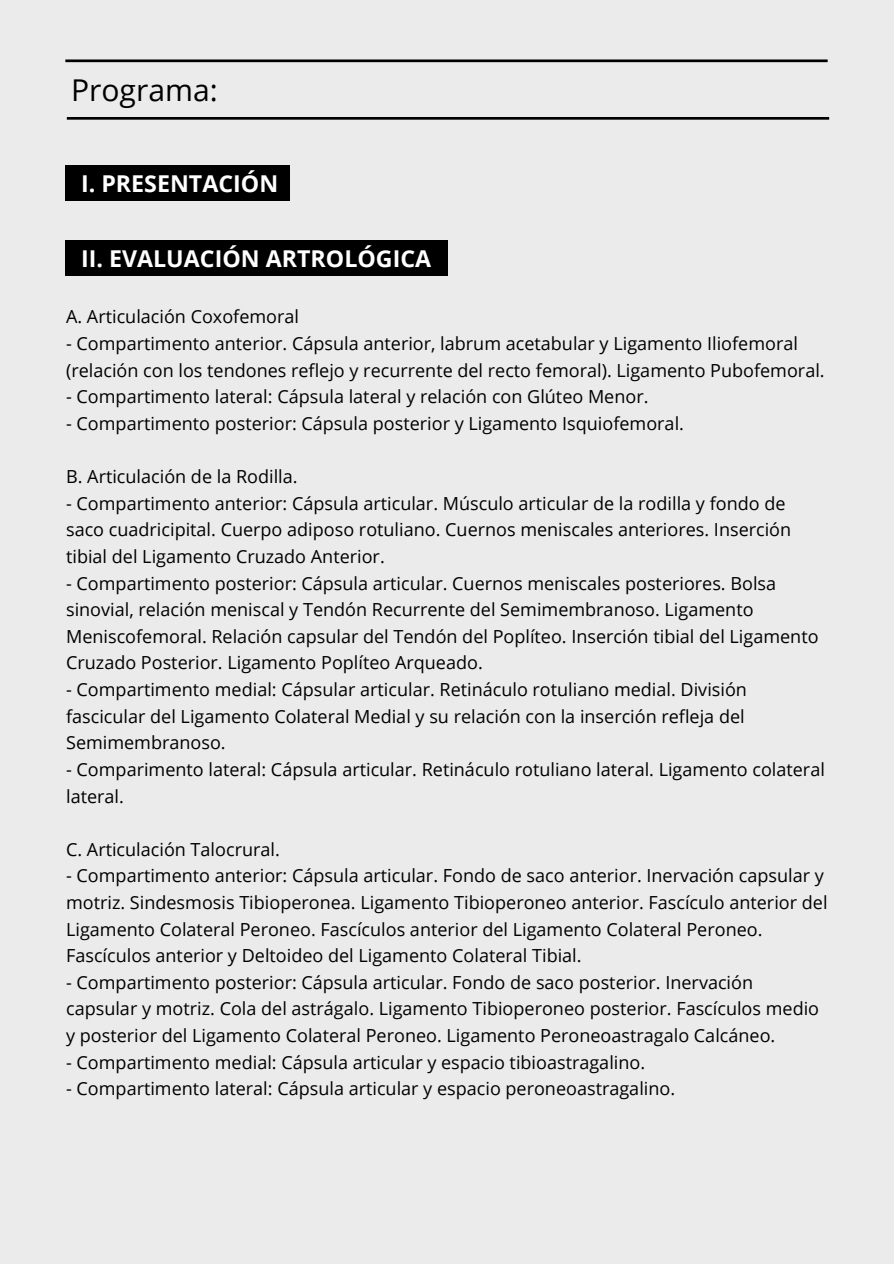
<style>
.page{position:relative;width:894px;height:1264px;background:#fff}
.page>*{position:absolute;margin:0;border:0;box-sizing:border-box;transform-origin:0 0}
.t1{font:30px "Open Sans";color:#000}
.t2{font:700 23.25px "Open Sans";color:#fff}
.t3{font:18px/26.5px "Open Sans";color:#000}
</style>
<div class="page">
<div style="left:0;top:0;width:893px;height:1263px;background:#ebebeb"></div>
<svg style="left:65px;top:59px;width:762px;height:3px;background:#252525"></svg>
<svg style="left:67px;top:117px;width:761px;height:3px;background:#191919"></svg>
<div style="left:65px;top:165px;width:225px;height:36px;background:#000"></div>
<div style="left:65px;top:240px;width:383px;height:36px;background:#000"></div>
<p class="t1" style="left:71px;top:69px;width:148px">Programa:</p>
<p class="t2" style="left:81px;top:167px;width:199px">I. PRESENTACIÓN</p>
<p class="t2" style="left:81px;top:242px;width:351px">II. EVALUACIÓN ARTROLÓGICA</p>
<p class="t3" style="left:66px;top:303px;width:234px">A. Articulación Coxofemoral</p>
<p class="t3" style="left:66px;top:330px;width:759px">- Compartimento anterior. Cápsula anterior, labrum acetabular y Ligamento Iliofemoral (relación con los tendones reflejo y recurrente del recto femoral). Ligamento Pubofemoral.</p>
<p class="t3" style="left:66px;top:383px;width:583px">- Compartimento lateral: Cápsula lateral y relación con Glúteo Menor.</p>
<p class="t3" style="left:66px;top:409px;width:619px">- Compartimento posterior: Cápsula posterior y Ligamento Isquiofemoral.</p>
<p class="t3" style="left:66px;top:463px;width:233px">B. Articulación de la Rodilla.</p>
<p class="t3" style="left:66px;top:489px;width:726px">- Compartimento anterior: Cápsula articular. Músculo articular de la rodilla y fondo de saco cuadricipital. Cuerpo adiposo rotuliano. Cuernos meniscales anteriores. Inserción tibial del Ligamento Cruzado Anterior.</p>
<p class="t3" style="left:66px;top:569px;width:753px">- Compartimento posterior: Cápsula articular. Cuernos meniscales posteriores. Bolsa sinovial, relación meniscal y Tendón Recurrente del Semimembranoso. Ligamento Meniscofemoral. Relación capsular del Tendón del Poplíteo. Inserción tibial del Ligamento Cruzado Posterior. Ligamento Poplíteo Arqueado.</p>
<p class="t3" style="left:66px;top:675px;width:682px">- Compartimento medial: Cápsular articular. Retináculo rotuliano medial. División fascicular del Ligamento Colateral Medial y su relación con la inserción refleja del<br>Semimembranoso.</p>
<p class="t3" style="left:66px;top:755px;width:760px">- Comparimento lateral: Cápsula articular. Retináculo rotuliano lateral. Ligamento colateral lateral.</p>
<p class="t3" style="left:66px;top:835px;width:215px">C. Articulación Talocrural.</p>
<p class="t3" style="left:66px;top:862px;width:762px">- Compartimento anterior: Cápsula articular. Fondo de saco anterior. Inervación capsular y motriz. Sindesmosis Tibioperonea. Ligamento Tibioperoneo anterior. Fascículo anterior del Ligamento Colateral Peroneo. Fascículos anterior del Ligamento Colateral Peroneo.<br>Fascículos anterior y Deltoideo del Ligamento Colateral Tibial.</p>
<p class="t3" style="left:66px;top:968px;width:754px">- Compartimento posterior: Cápsula articular. Fondo de saco posterior. Inervación capsular y motriz. Cola del astrágalo. Ligamento Tibioperoneo posterior. Fascículos medio y posterior del Ligamento Colateral Peroneo. Ligamento Peroneoastragalo Calcáneo.</p>
<p class="t3" style="left:66px;top:1048px;width:580px">- Compartimento medial: Cápsula articular y espacio tibioastragalino.</p>
<p class="t3" style="left:66px;top:1075px;width:610px">- Compartimento lateral: Cápsula articular y espacio peroneoastragalino.</p>
</div>
